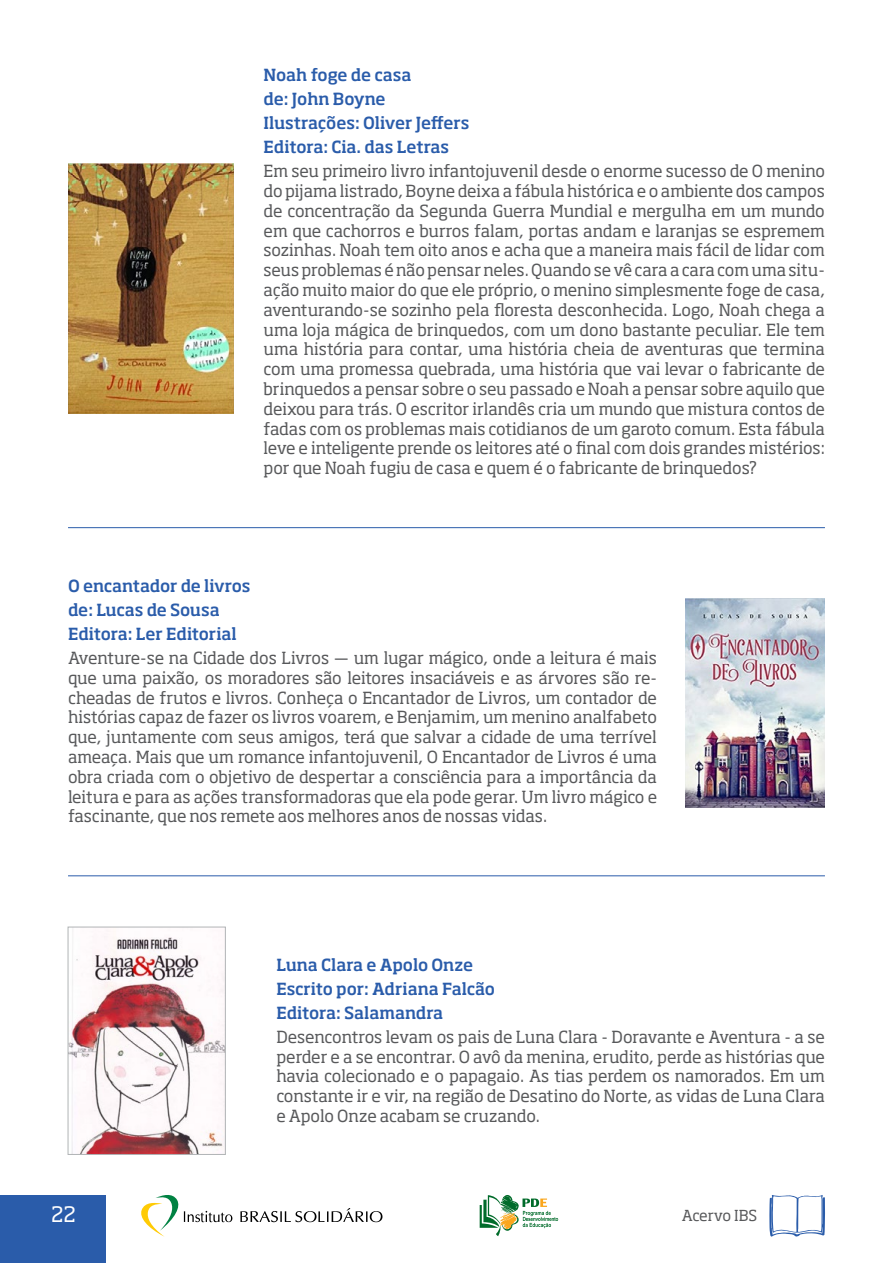
<style>
.page{position:relative;width:893px;height:1263px;background:#fff}
.page>*{position:absolute;margin:0;border:0;box-sizing:border-box;transform-origin:0 0}
.t1{font:21px "Soho Std";color:#fff}
.t2{font:16.5px/19.8px "Soho Std";letter-spacing:-.01em;color:#58595b;text-align:justify}
.t3{font:500 16.5px/24px "Soho Std";letter-spacing:-.01em;color:#2a5caa}
.t4{font:15px "Soho Std";color:#58595b}
</style>
<div class="page">
<div style="left:0;top:1195px;width:106px;height:68px;background:#2a5caa"></div>
<svg style="left:240px;top:1208px;width:142px;height:14px"></svg>
<svg style="left:141px;top:1195px;width:91px;height:42px"></svg>
<svg style="left:480px;top:1195px;width:78px;height:41px"></svg>
<svg style="left:769px;top:1195px;width:56px;height:42px"></svg>
<hr style="left:68px;top:527px;width:757px;height:1px;background:#2a5caa">
<img style="left:685px;top:598px;width:140px;height:210px">
<hr style="left:68px;top:875px;width:757px;height:1px;background:#2a5caa">
<img style="left:70px;top:929px;width:154px;height:224px">
<div style="left:68px;top:927px;width:158px;height:228px;border:1px solid #b1b4b6"></div>
<img style="left:68px;top:163px;width:166px;height:251px">
<p class="t3" style="left:264px;top:62px;width:207px">Noah foge de casa<br>de: John Boyne<br>Ilustrações: Oliver Jeffers<br>Editora: Cia. das Letras</p>
<p class="t2" style="left:264px;top:161px;width:563px">Em seu primeiro livro infantojuvenil desde o enorme sucesso de O menino do pijama listrado, Boyne deixa a fábula histórica e o ambiente dos campos de concentração da Segunda Guerra Mundial e mergulha em um mundo em que cachorros e burros falam, portas andam e laranjas se espremem sozinhas. Noah tem oito anos e acha que a maneira mais fácil de lidar com seus problemas é não pensar neles. Quando se vê cara a cara com uma situ&shy;ação muito maior do que ele próprio, o menino simplesmente foge de casa, aventurando-se sozinho pela floresta desconhecida. Logo, Noah chega a uma loja mágica de brinquedos, com um dono bastante peculiar. Ele tem uma história para contar, uma história cheia de aventuras que termina com uma promessa quebrada, uma história que vai levar o fabricante de brinquedos a pensar sobre o seu passado e Noah a pensar sobre aquilo que deixou para trás. O escritor irlandês cria um mundo que mistura contos de fadas com os problemas mais cotidianos de um garoto comum. Esta fábula leve e inteligente prende os leitores até o final com dois grandes mistérios: por que Noah fugiu de casa e quem é o fabricante de brinquedos?</p>
<p class="t3" style="left:68px;top:573px;width:184px">O encantador de livros de: Lucas de Sousa<br>Editora: Ler Editorial</p>
<p class="t2" style="left:68px;top:648px;width:590px">Aventure-se na Cidade dos Livros ― um lugar mágico, onde a leitura é mais que uma paixão, os moradores são leitores insaciáveis e as árvores são re&shy;cheadas de frutos e livros. Conheça o Encantador de Livros, um contador de histórias capaz de fazer os livros voarem, e Benjamim, um menino analfabeto que, juntamente com seus amigos, terá que salvar a cidade de uma terrível ameaça. Mais que um romance infantojuvenil, O Encantador de Livros é uma obra criada com o objetivo de despertar a consciência para a importância da leitura e para as ações transformadoras que ela pode gerar. Um livro mágico e fascinante, que nos remete aos melhores anos de nossas vidas.</p>
<p class="t3" style="left:276px;top:952px;width:220px">Luna Clara e Apolo Onze<br>Escrito por: Adriana Falcão<br>Editora: Salamandra</p>
<p class="t2" style="left:276px;top:1027px;width:550px">Desencontros levam os pais de Luna Clara - Doravante e Aventura - a se perder e a se encontrar. O avô da menina, erudito, perde as histórias que havia colecionado e o papagaio. As tias perdem os namorados. Em um constante ir e vir, na região de Desatino do Norte, as vidas de Luna Clara e Apolo Onze acabam se cruzando.</p>
<p class="t1" style="left:51px;top:1201px;width:26px">22</p>
<p class="t4" style="left:682px;top:1206px;width:77px">Acervo IBS</p>
</div>
